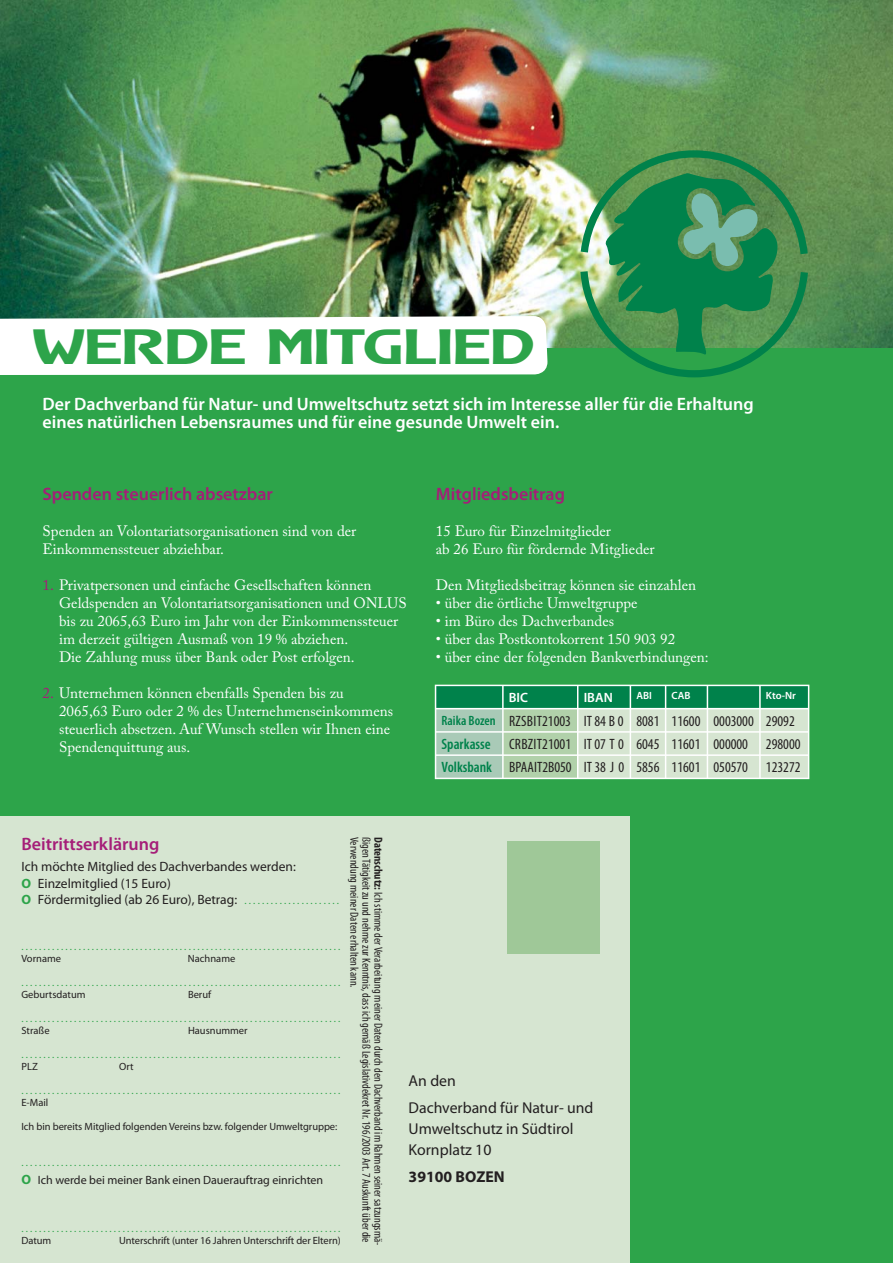
<style>
.page{position:relative;width:893px;height:1263px;background:#fff}
.page>*{position:absolute;margin:0;border:0;box-sizing:border-box;transform-origin:0 0}
.t1{font:49.5px "Logotypia Pro";color:#2da44a}
.t2{font:600 18px/18px "Myriad Pro";color:#fff}
.t3{font:600 18px "Myriad Pro";color:#a51e78}
.t4{font:15.75px/27px "Myriad Pro";color:#231f20}
.t5{font:700 15.75px "Myriad Pro";color:#231f20}
.t6{font:15px/18px "Adobe Caslon Pro";color:#fff}
.t7{font:condensed 15px/23.2px "Myriad Pro";color:#231f20}
.t8{font:13.5px/16.5px "Myriad Pro";color:#231f20}
.t9{font:600 13.5px "Myriad Pro";color:#fff}
.t10{font:12px "Myriad Pro";color:#231f20}
.t11{font:condensed 11.7px/24px "Myriad Pro";color:#231f20}
.t12{font:10.5px "Myriad Pro";color:#2da44a}
.t13{font:10.5px "Myriad Pro";letter-spacing:-.005em;color:#231f20}
.t14{font:600 10.5px "Myriad Pro";color:#fff}
.s1{color:#a51e78}
.s2{font-weight:600;font-size:13.5px;color:#00824b}
.s3{font-weight:600;color:#00824b}
.s4{font-weight:700;color:#2da44a}
.s5{font-size:10.5px;color:#2da44a}
.s6{font-weight:700;font-size:13.5px;color:#2da44a}
.s7{font-weight:700}
</style>
<div class="page">
<div style="left:0;top:275px;width:893px;height:988px;background:#2da44a"></div>
<img style="left:0;top:0;width:893px;height:347px">
<div style="left:0;top:316px;width:547px;height:59px;background:#fff"></div>
<svg style="left:576px;top:147px;width:236px;height:231px;background:#3f9559"></svg>
<div style="left:0;top:816px;width:629px;height:447px;background:#d6e5d1"></div>
<div style="left:507px;top:841px;width:93px;height:112px;background:#9fc898"></div>
<svg style="left:435px;top:685px;width:374px;height:93px;background:#9ecaae"></svg>
<hr style="left:435px;top:778px;width:374px;height:1px;background:#fff">
<h1 class="t1" style="left:33px;top:318px;width:503px">WERDE MITGLIED</h1>
<p class="t2" style="left:43px;top:396px;width:713px">Der Dachverband für Natur- und Umweltschutz setzt sich im Interesse aller für die Erhaltung eines natürlichen Lebensraumes und für eine gesunde Umwelt ein.</p>
<p class="t3" style="left:43px;top:487px;width:232px">Spenden steuerlich absetzbar</p>
<p class="t6" style="left:43px;top:523px;width:315px">Spenden an Volontariatsorganisationen sind von der<br>Einkommenssteuer abziehbar.</p>
<p class="t6" style="left:59px;top:577px;width:349px;text-indent:-17px"><span class="s1">1.</span> Privatpersonen und einfache Gesellschaften können Geldspenden an Volontariatsorganisationen und ONLUS bis zu 2065,63 Euro im Jahr von der Einkommenssteuer im derzeit gültigen Ausmaß von 19 % abziehen.<br>Die Zahlung muss über Bank oder Post erfolgen.</p>
<p class="t6" style="left:59px;top:685px;width:336px;text-indent:-16px"><span class="s1">2.</span> Unternehmen können ebenfalls Spenden bis zu 2065,63 Euro oder 2 % des Unternehmenseinkommens steuerlich absetzen. Auf Wunsch stellen wir Ihnen eine Spendenquittung aus.</p>
<p class="t3" style="left:436px;top:487px;width:131px">Mitgliedsbeitrag</p>
<p class="t6" style="left:436px;top:523px;width:220px">15 Euro für Einzelmitglieder<br>ab 26 Euro für fördernde Mitglieder</p>
<p class="t6" style="left:436px;top:577px;width:262px">Den Mitgliedsbeitrag können sie einzahlen</p>
<p class="t6" style="left:436px;top:595px;width:203px">• über die örtliche Umweltgruppe</p>
<p class="t6" style="left:436px;top:613px;width:180px">• im Büro des Dachverbandes</p>
<p class="t6" style="left:436px;top:631px;width:241px">• über das Postkontokorrent 150 903 92</p>
<p class="t6" style="left:436px;top:649px;width:274px">• über eine der folgenden Bankverbindungen:</p>
<p class="t9" style="left:509px;top:692px;width:21px">BIC</p>
<p class="t9" style="left:584px;top:692px;width:31px">IBAN</p>
<p class="t14" style="left:636px;top:692px;width:17px">ABI</p>
<p class="t14" style="left:672px;top:692px;width:20px">CAB</p>
<p class="t14" style="left:766px;top:692px;width:32px">Kto-Nr</p>
<p class="t7" style="left:442px;top:711px;width:361px"><span class="s2">Raika Bozen</span> RZSBIT21003 IT 84 B 0 8081 11600 0003000 29092<br><span class="s3">Sparkasse</span> CRBZIT21001 IT 07 T 0 6045 11601 000000 298000<br><span class="s3">Volksbank</span> BPAAIT2B050 IT 38 J 0 5856 11601 050570 123272</p>
<p class="t3" style="left:21px;top:837px;width:139px">Beitrittserklärung</p>
<p class="t8" style="left:21px;top:860px;width:319px">Ich möchte Mitglied des Dachverbandes werden:<br><span class="s4">O</span> Einzelmitglied (15 Euro)<br><span class="s4">O</span> Fördermitglied (ab 26 Euro), Betrag: <span class="s5">. . . . . . . . . . . . . . . . . . . . . .</span></p>
<p class="t12" style="left:21px;top:943px;width:320px">. . . . . . . . . . . . . . . . . . . . . . . . . . . . . . . . . . . . . . . . . . . . . . . . . . . . . . . . . . . . . . . . . . . . . . . . .</p>
<p class="t13" style="left:21px;top:955px;width:41px">Vorname</p>
<p class="t13" style="left:188px;top:955px;width:49px">Nachname</p>
<p class="t12" style="left:21px;top:979px;width:320px">. . . . . . . . . . . . . . . . . . . . . . . . . . . . . . . . . . . . . . . . . . . . . . . . . . . . . . . . . . . . . . . . . . . . . . . . .</p>
<p class="t13" style="left:21px;top:991px;width:66px">Geburtsdatum</p>
<p class="t13" style="left:188px;top:991px;width:25px">Beruf</p>
<p class="t12" style="left:21px;top:1015px;width:320px">. . . . . . . . . . . . . . . . . . . . . . . . . . . . . . . . . . . . . . . . . . . . . . . . . . . . . . . . . . . . . . . . . . . . . . . . .</p>
<p class="t13" style="left:21px;top:1027px;width:30px">Straße</p>
<p class="t13" style="left:188px;top:1027px;width:61px">Hausnummer</p>
<p class="t12" style="left:21px;top:1051px;width:320px">. . . . . . . . . . . . . . . . . . . . . . . . . . . . . . . . . . . . . . . . . . . . . . . . . . . . . . . . . . . . . . . . . . . . . . . . .</p>
<p class="t13" style="left:21px;top:1063px;width:18px">PLZ</p>
<p class="t13" style="left:119px;top:1063px;width:16px">Ort</p>
<p class="t12" style="left:21px;top:1087px;width:320px">. . . . . . . . . . . . . . . . . . . . . . . . . . . . . . . . . . . . . . . . . . . . . . . . . . . . . . . . . . . . . . . . . . . . . . . . .</p>
<p class="t13" style="left:21px;top:1099px;width:28px">E-Mail</p>
<p class="t13" style="left:21px;top:1123px;width:317px">Ich bin bereits Mitglied folgenden Vereins bzw. folgender Umweltgruppe:</p>
<p class="t12" style="left:21px;top:1159px;width:320px">. . . . . . . . . . . . . . . . . . . . . . . . . . . . . . . . . . . . . . . . . . . . . . . . . . . . . . . . . . . . . . . . . . . . . . . . .</p>
<p class="t10" style="left:21px;top:1176px;width:303px"><span class="s6">O</span> Ich werde bei meiner Bank einen Dauerauftrag einrichten</p>
<p class="t12" style="left:21px;top:1225px;width:320px">. . . . . . . . . . . . . . . . . . . . . . . . . . . . . . . . . . . . . . . . . . . . . . . . . . . . . . . . . . . . . . . . . . . . . . . . .</p>
<p class="t13" style="left:21px;top:1237px;width:31px">Datum</p>
<p class="t13" style="left:119px;top:1237px;width:223px">Unterschrift (unter 16 Jahren Unterschrift der Eltern)</p>
<p class="t11" style="left:389px;top:837px;width:410px;rotate:90deg"><span class="s7">Datenschutz:</span> Ich stimme der Verarbeitung meiner Daten durch den Dachverband im Rahmen seiner satzungsmä-<br>Verwendung meiner Daten erhalten kann.</p>
<p class="t11" style="left:377px;top:837px;width:407px;rotate:90deg">ßigen Tätigkeit zu und nehme zur Kenntnis, dass ich gemäß Legislativdekret Nr. 196/2003 Art. 7 Auskunft über die</p>
<p class="t4" style="left:409px;top:1069px;width:186px">An den<br>Dachverband für Natur- und</p>
<p class="t4" style="left:409px;top:1120px;width:166px;line-height:21px">Umweltschutz in Südtirol<br>Kornplatz 10</p>
<p class="t5" style="left:409px;top:1171px;width:98px">39100 BOZEN</p>
</div>
